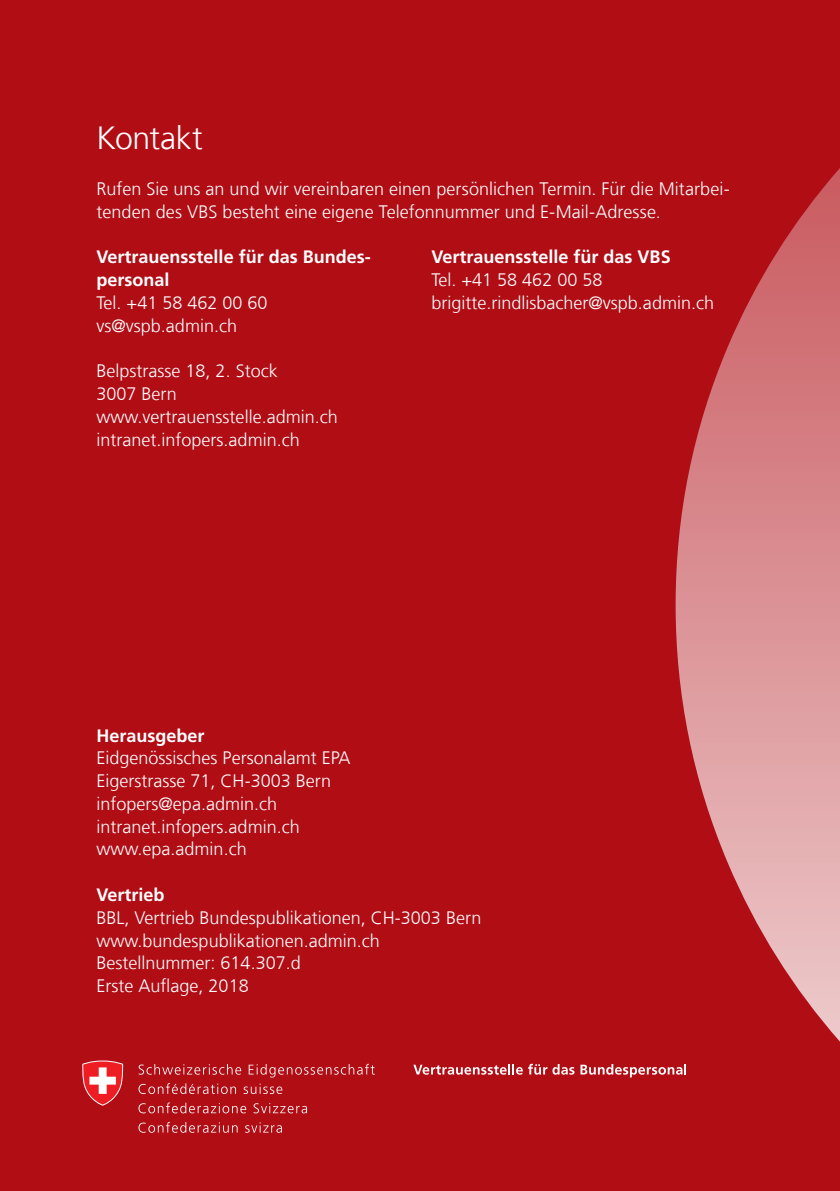
<style>
.page{position:relative;width:840px;height:1191px;background:#fff}
.page>*{position:absolute;margin:0;border:0;box-sizing:border-box;transform-origin:0 0}
.Headline{font:300 32px "Frutiger LT Com";letter-spacing:-.01em;color:#fff}
.Copy{font:300 18px/22.8px "Frutiger LT Com";color:#fff}
.Copy-2{font:700 18px/22.8px "Frutiger LT Com";color:#fff}
.Copytitel{font:700 18px "Frutiger LT Com";color:#fff}
</style>
<div class="page">
<div style="left:0;top:0;width:839px;height:1191px;background:#b00d15"></div>
<svg style="left:413px;top:1063px;width:161px;height:11px"></svg>
<svg style="left:580px;top:1064px;width:106px;height:13px"></svg>
<svg style="left:138px;top:1064px;width:103px;height:10px"></svg>
<svg style="left:248px;top:1063px;width:126px;height:14px"></svg>
<svg style="left:138px;top:1083px;width:98px;height:11px"></svg>
<svg style="left:243px;top:1083px;width:39px;height:11px"></svg>
<svg style="left:138px;top:1102px;width:108px;height:11px"></svg>
<svg style="left:253px;top:1103px;width:54px;height:10px"></svg>
<svg style="left:138px;top:1121px;width:99px;height:11px"></svg>
<svg style="left:245px;top:1122px;width:37px;height:10px"></svg>
<svg style="left:82px;top:1061px;width:42px;height:45px"></svg>
<svg style="left:675px;top:169px;width:164px;height:872px"></svg>
<p class="Headline" style="left:96px;top:120px;width:108px">Kontakt</p>
<p class="Copy" style="left:96px;top:177px;width:634px">Rufen Sie uns an und wir vereinbaren einen persönlichen Termin. Für die Mitarbei&shy;tenden des VBS besteht eine eigene Telefonnummer und E-Mail-Adresse.</p>
<p class="Copy-2" style="left:96px;top:246px;width:276px">Vertrauensstelle für das Bundes&shy;personal</p>
<p class="Copy" style="left:96px;top:291px;width:172px">Tel. +41 58 462 00 60</p>
<p class="Copy" style="left:96px;top:314px;width:142px">vs@vspb.admin.ch</p>
<p class="Copy" style="left:96px;top:360px;width:183px">Belpstrasse 18, 2. Stock</p>
<p class="Copy" style="left:96px;top:382px;width:82px">3007 Bern</p>
<p class="Copy" style="left:96px;top:405px;width:243px">www.vertrauensstelle.admin.ch</p>
<p class="Copy" style="left:96px;top:428px;width:205px">intranet.infopers.admin.ch</p>
<p class="Copy-2" style="left:431px;top:246px;width:241px">Vertrauensstelle für das VBS</p>
<p class="Copy" style="left:431px;top:268px;width:172px">Tel. +41 58 462 00 58</p>
<p class="Copy" style="left:431px;top:291px;width:284px">brigitte.rindlisbacher@vspb.admin.ch</p>
<p class="Copytitel" style="left:96px;top:725px;width:110px">Herausgeber</p>
<p class="Copy" style="left:96px;top:747px;width:255px">Eidgenössisches Personalamt EPA</p>
<p class="Copy" style="left:96px;top:769px;width:236px">Eigerstrasse 71, CH-3003 Bern</p>
<p class="Copy" style="left:96px;top:792px;width:182px">infopers@epa.admin.ch</p>
<p class="Copy" style="left:96px;top:815px;width:205px">intranet.infopers.admin.ch</p>
<p class="Copy" style="left:96px;top:838px;width:152px">www.epa.admin.ch</p>
<p class="Copytitel" style="left:96px;top:884px;width:70px">Vertrieb</p>
<p class="Copy" style="left:96px;top:906px;width:386px">BBL, Vertrieb Bundespublikationen, CH-3003 Bern</p>
<p class="Copy" style="left:96px;top:929px;width:285px">www.bundespublikationen.admin.ch</p>
<p class="Copy" style="left:96px;top:951px;width:206px">Bestellnummer: 614.307.d</p>
<p class="Copy" style="left:96px;top:974px;width:154px">Erste Auflage, 2018</p>
</div>
